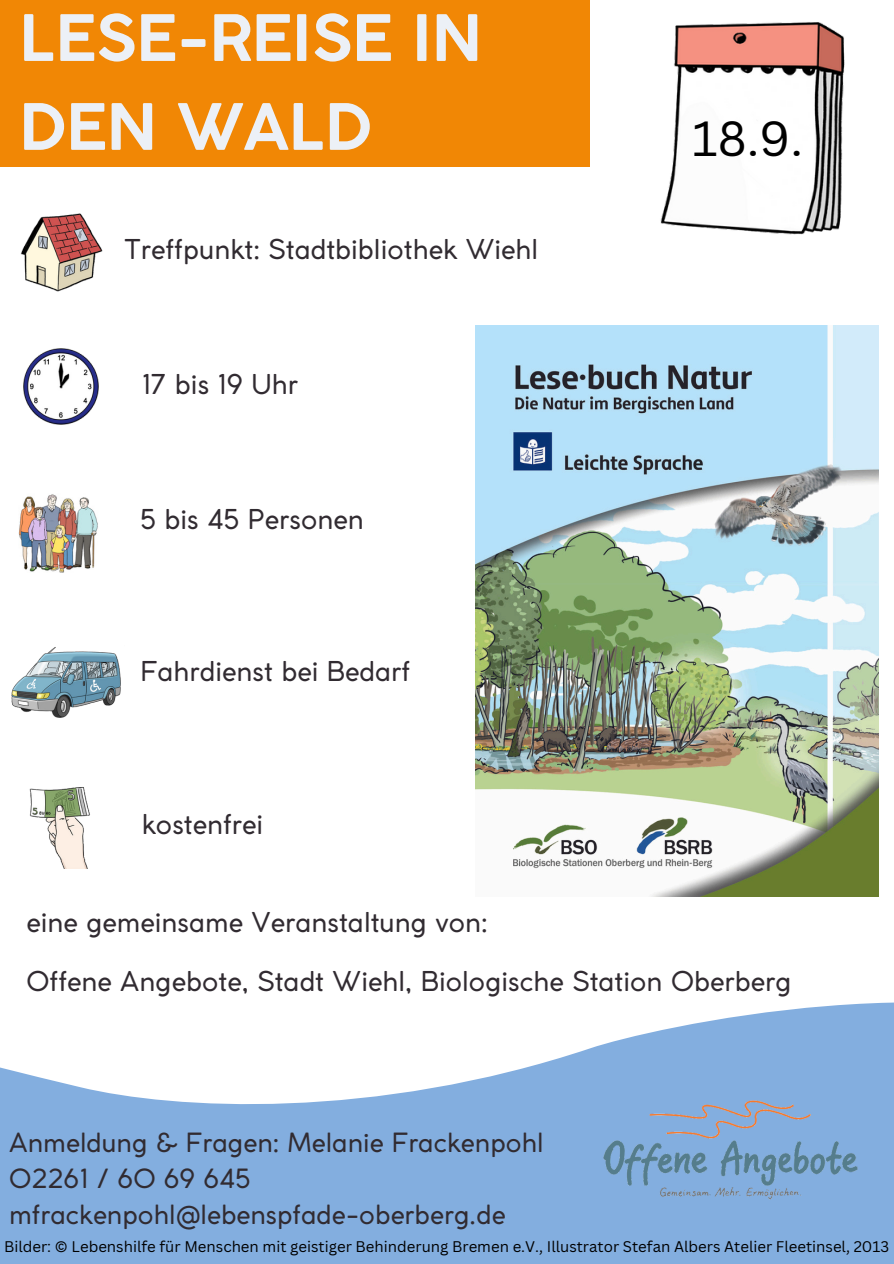
<style>
.page{position:relative;width:894px;height:1264px;background:#fff}
.page>*{position:absolute;margin:0;border:0;box-sizing:border-box;transform-origin:0 0}
.t1{font:700 63px/88.8px "Coco Gothic";color:#ecf0f6}
.t2{font:48px "Canva Sans";color:#000}
.t3{font:27px "Coco Gothic";color:#312b31}
.t4{font:26.1px/36px "Coco Gothic";color:#312b31}
.t5{font:15px "Canva Sans";color:#000}
</style>
<div class="page">
<div style="left:0;top:0;width:589px;height:167px;background:#f18705"></div>
<svg style="left:0;top:1002px;width:893px;height:261px;fill:#83aedf"></svg>
<img style="left:660px;top:22px;width:185px;height:213px">
<img style="left:23px;top:348px;width:76px;height:77px">
<img style="left:29px;top:787px;width:61px;height:81px">
<img style="left:20px;top:213px;width:83px;height:79px">
<img style="left:11px;top:647px;width:110px;height:71px">
<img style="left:18px;top:494px;width:80px;height:78px">
<img style="left:475px;top:325px;width:403px;height:571px">
<img style="left:577px;top:1041px;width:307px;height:217px">
<p class="t1" style="left:19px;top:-1px;width:464px">LESE-REISE IN<br>DEN WALD</p>
<h3 class="t3" style="left:124px;top:239px;width:415px">Treffpunkt: Stadtbibliothek Wiehl</h3>
<p class="t3" style="left:142px;top:374px;width:158px">17 bis 19 Uhr</p>
<h3 class="t3" style="left:140px;top:509px;width:225px">5 bis 45 Personen</h3>
<h3 class="t3" style="left:140px;top:661px;width:271px">Fahrdienst bei Bedarf</h3>
<h3 class="t3" style="left:142px;top:813px;width:123px">kostenfrei</h3>
<h3 class="t2" style="left:692px;top:105px;width:112px">18.9.</h3>
<p class="t3" style="left:27px;top:912px;width:462px">eine gemeinsame Veranstaltung von:</p>
<h3 class="t3" style="left:27px;top:970px;width:766px">Offene Angebote, Stadt Wiehl, Biologische Station Oberberg</h3>
<h3 class="t4" style="left:9px;top:1126px;width:536px">Anmeldung &amp; Fragen: Melanie Frackenpohl<br>02261 / 60 69 645 mfrackenpohl@lebenspfade-oberberg.de</h3>
<p class="t5" style="left:4px;top:1235px;width:886px">Bilder: © Lebenshilfe für Menschen mit geistiger Behinderung Bremen e.V., Illustrator Stefan Albers Atelier Fleetinsel, 2013</p>
</div>
